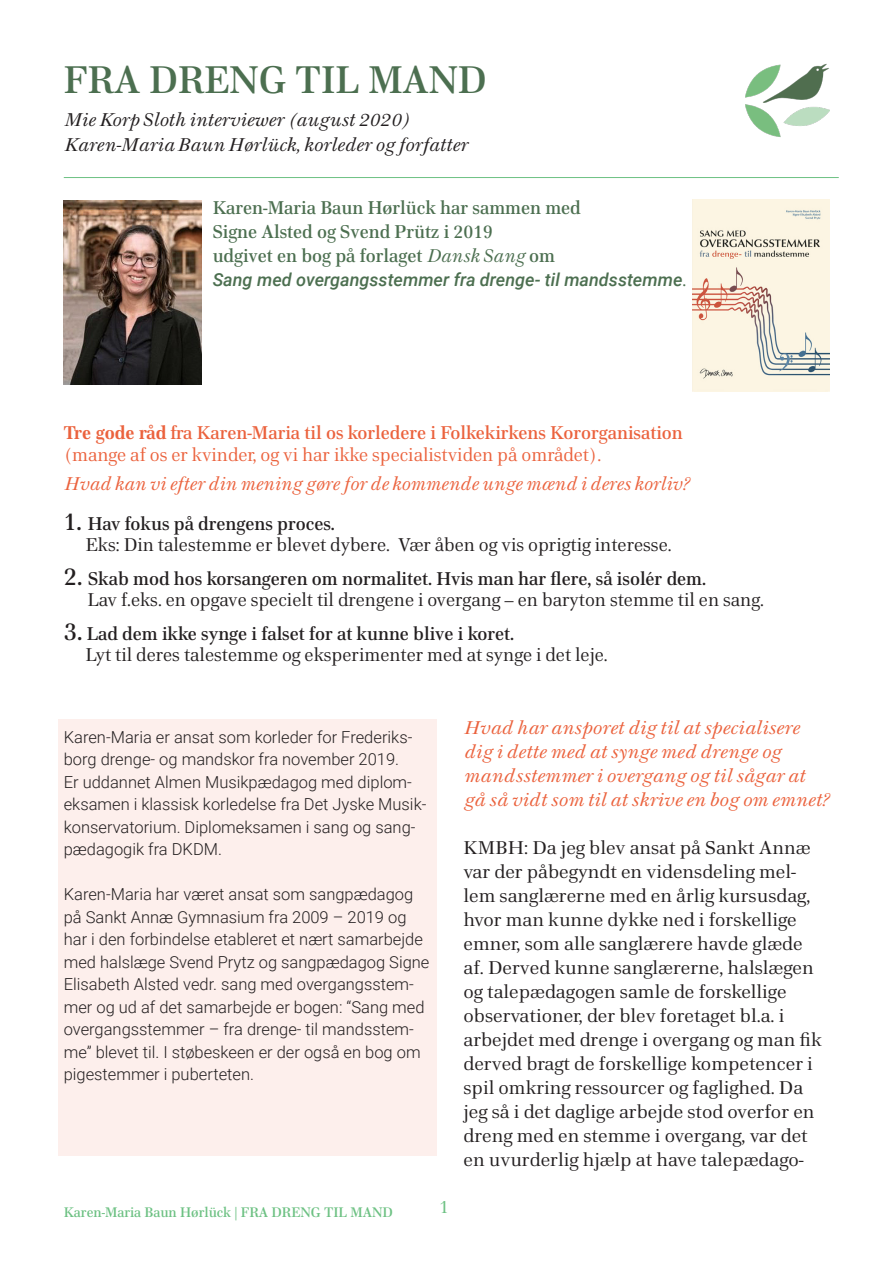
<style>
.page{position:relative;width:893px;height:1263px;background:#fff}
.page>*{position:absolute;margin:0;border:0;box-sizing:border-box;transform-origin:0 0}
.t1{font:600 37.5px "Home Text";color:#4c6f50}
.t2{font:18px/24px "Home Text";color:#231f20;scale:1.05 1}
.t3{font:18px "Home Text";color:#231f20}
.t4{font:600 18px "Home Text";color:#231f20}
.t5{font:italic 18px/24px "Home Text";color:#eb623d;scale:1.05 1}
.t6{font:600 18px "Home Text";color:#4c6f50}
.t7{font:italic 18px "Home Text";color:#231f20}
.t8{font:600 18px "Home Text";color:#eb623d}
.t9{font:italic 18px "Home Text";color:#eb623d}
.t10{font:18px "Home Text";color:#eb623d}
.t11{font:italic 500 18px "Roboto";color:#4c6f50}
.t12{font:18px "Home Text";color:#6dc183}
.t13{font:300 16.5px/22.5px "Roboto";color:#231f20}
.t14{font:600 13.5px "Home Text";color:#6dc183}
.s1{font-weight:400;font-style:italic}
.s2{font-family:"Home Text";font-weight:400;font-style:normal}
.s3{font-weight:700}
.s4{font-size:24px}
</style>
<div class="page">
<div style="left:58px;top:719px;width:379px;height:436px;background:#fdefec"></div>
<img style="left:746px;top:64px;width:83px;height:73px">
<hr style="left:64px;top:177px;width:775px;height:1px;background:#6dc183">
<img style="left:64px;top:201px;width:138px;height:183px">
<img style="left:692px;top:200px;width:137px;height:192px">
<p class="t1" style="left:64px;top:53px;width:425px">FRA DRENG TIL MAND</p>
<p class="t7" style="left:64px;top:108px;width:347px">Mie Korp Sloth interviewer (august 2020)</p>
<p class="t7" style="left:64px;top:133px;width:405px">Karen-Maria Baun Hørlück, korleder og forfatter</p>
<p class="t6" style="left:213px;top:195px;width:370px">Karen-Maria Baun Hørlück har sammen med</p>
<p class="t6" style="left:213px;top:219px;width:281px">Signe Alsted og Svend Prütz i 2019</p>
<p class="t6" style="left:213px;top:243px;width:344px">udgivet en bog på forlaget <span class="s1">Dansk Sang</span> om</p>
<p class="t11" style="left:213px;top:267px;width:475px">Sang med overgangsstemmer fra drenge- til mandsstemme<span class="s2">.</span></p>
<p class="t8" style="left:64px;top:420px;width:621px"><span class="s3">Tre gode råd</span> fra Karen-Maria til os korledere i Folkekirkens Kororganisation</p>
<p class="t10" style="left:64px;top:443px;width:539px">(mange af os er kvinder, og vi har ikke specialistviden på området).</p>
<p class="t9" style="left:64px;top:472px;width:627px">Hvad kan vi efter din mening gøre for de kommende unge mænd i deres korliv?</p>
<p class="t4" style="left:64px;top:511px;width:273px"><span class="s4">1.</span> Hav fokus på drengens proces.</p>
<p class="t3" style="left:85px;top:533px;width:588px">Eks: Din talestemme er blevet dybere. Vær åben og vis oprigtig interesse.</p>
<p class="t4" style="left:64px;top:566px;width:644px"><span class="s4">2.</span> Skab mod hos korsangeren om normalitet. Hvis man har flere, så isolér dem.</p>
<p class="t3" style="left:88px;top:588px;width:678px">Lav f.eks. en opgave specielt til drengene i overgang – en baryton stemme til en sang.</p>
<p class="t4" style="left:64px;top:621px;width:452px"><span class="s4">3.</span> Lad dem ikke synge i falset for at kunne blive i koret.</p>
<p class="t3" style="left:85px;top:643px;width:524px">Lyt til deres talestemme og eksperimenter med at synge i det leje.</p>
<p class="t13" style="left:64px;top:725px;width:350px">Karen-Maria er ansat som korleder for Frederiks&shy;borg drenge- og mandskor fra november 2019.</p>
<p class="t13" style="left:64px;top:770px;width:364px">Er uddannet Almen Musikpædagog med diplom&shy;eksamen i klassisk korledelse fra Det Jyske Musik&shy;konservatorium. Diplomeksamen i sang og sang&shy;pædagogik fra DKDM.</p>
<p class="t13" style="left:64px;top:882px;width:367px">Karen-Maria har været ansat som sangpædagog på Sankt Annæ Gymnasium fra 2009 – 2019 og har i den forbindelse etableret et nært samarbejde med halslæge Svend Prytz og sangpædagog Signe Elisabeth Alsted vedr. sang med overgangsstem&shy;mer og ud af det samarbejde er bogen: “Sang med overgangsstemmer – fra drenge- til mandsstem&shy;me” blevet til. I støbeskeen er der også en bog om pigestemmer i puberteten.</p>
<p class="t14" style="left:64px;top:1203px;width:331px">Karen-Maria Baun Hørlück | FRA DRENG TIL MAND</p>
<p class="t12" style="left:439px;top:1195px;width:11px">1</p>
<p class="t5" style="left:463px;top:715px;width:350px">Hvad har ansporet dig til at specialisere dig i dette med at synge med drenge og mandsstemmer i overgang og til sågar at gå så vidt som til at skrive en bog om emnet?</p>
<p class="t2" style="left:463px;top:835px;width:343px">KMBH: Da jeg blev ansat på Sankt Annæ var der påbegyndt en vidensdeling mel&shy;lem sanglærerne med en årlig kursusdag, hvor man kunne dykke ned i forskellige emner, som alle sanglærere havde glæde af. Derved kunne sanglærerne, halslægen og talepædagogen samle de forskellige observationer, der blev foretaget bl.a. i arbejdet med drenge i overgang og man fik derved bragt de forskellige kompetencer i spil omkring ressourcer og faglighed. Da jeg så i det daglige arbejde stod overfor en dreng med en stemme i overgang, var det en uvurderlig hjælp at have talepædago-</p>
</div>
